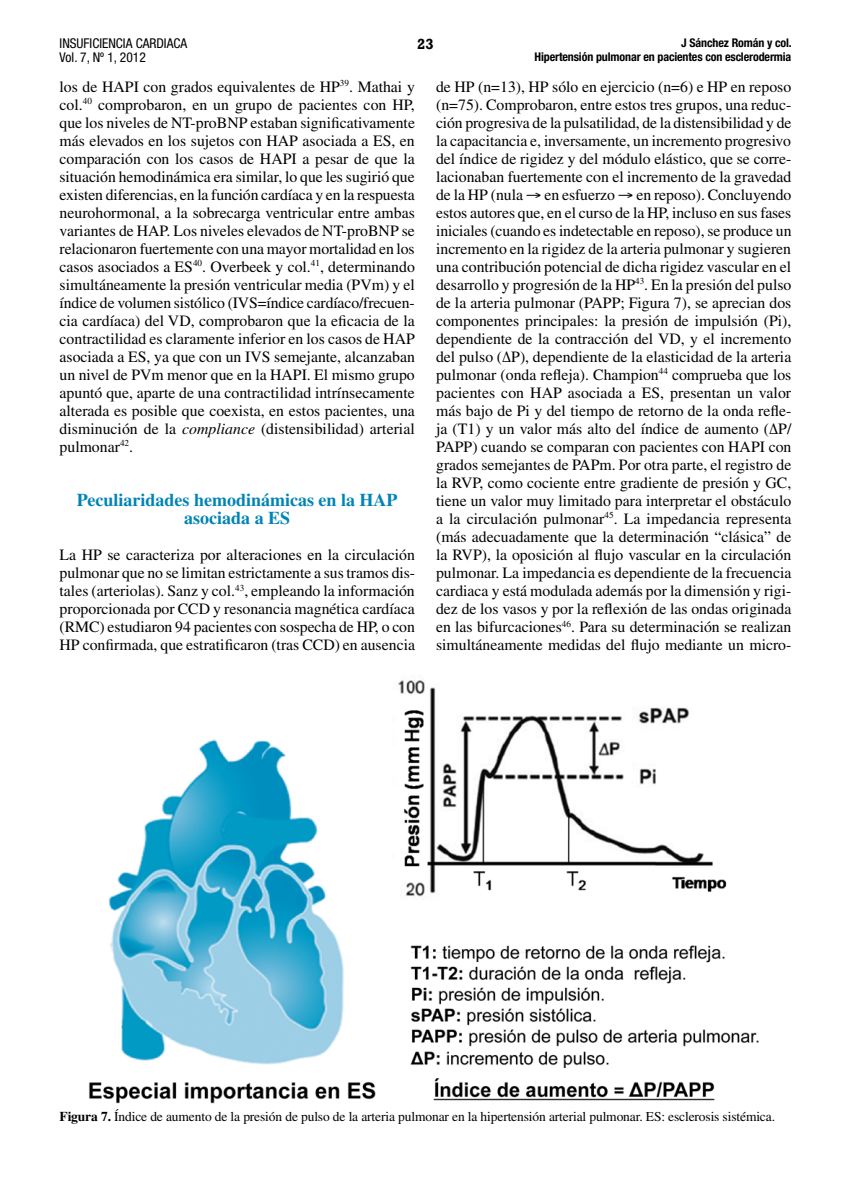
<style>
.page{position:relative;width:851px;height:1191px;background:#fff}
.page>*{position:absolute;margin:0;border:0;box-sizing:border-box;transform-origin:0 0}
.t1{font:700 18px/18px "Times LT Std";color:#0084b5;text-align:center}
.t2{font:15.75px/18px "Times LT Std";color:#000;text-align:justify}
.t3{font:700 15px "Rockwell";color:#000}
.t4{font:13.5px "Times LT Std";letter-spacing:-.01em;color:#000}
.t5{font:condensed 13.5px/14.4px "Helvetica Neue LT Std";color:#000}
.t6{font:700 condensed 12px/14.4px "Helvetica Neue LT Std";letter-spacing:-.01em;color:#000;text-align:right}
.s1{font-style:italic}
.s2{font-weight:700}
</style>
<div class="page">
<img style="left:89px;top:680px;width:670px;height:424px">
<div style="left:74px;top:713px;width:255px;height:330px;background:#fff"></div>
<img style="left:89px;top:738px;width:265px;height:331px">
<p class="t5" style="left:60px;top:36px;width:129px">INSUFICIENCIA CARDIACA<br>Vol. 7, Nº 1, 2012</p>
<p class="t3" style="left:417px;top:34px;width:18px">23</p>
<p class="t6" style="left:534px;top:35px;width:259px">J Sánchez Román y col.<br>Hipertensión pulmonar en pacientes con esclerodermia</p>
<p class="t2" style="left:60px;top:77px;width:357px">los de HAPI con grados equivalentes de HP<sup>39</sup>. Mathai y col.<sup>40</sup> comprobaron, en un grupo de pacientes con HP, que los niveles de NT-proBNP estaban significativamente más elevados en los sujetos con HAP asociada a ES, en comparación con los casos de HAPI a pesar de que la situación hemodinámica era similar, lo que les sugirió que existen diferencias, en la función cardíaca y en la respuesta neurohormonal, a la sobrecarga ventricular entre ambas variantes de HAP. Los niveles elevados de NT-proBNP se relacionaron fuertemente con una mayor mortalidad en los casos asociados a ES<sup>40</sup>. Overbeek y col.<sup>41</sup>, determinando simultáneamente la presión ventricular media (PVm) y el índice de volumen sistólico (IVS=índice cardíaco/frecuen&shy;cia cardíaca) del VD, comprobaron que la eficacia de la contractilidad es claramente inferior en los casos de HAP asociada a ES, ya que con un IVS semejante, alcanzaban un nivel de PVm menor que en la HAPI. El mismo grupo apuntó que, aparte de una contractilidad intrínsecamente alterada es posible que coexista, en estos pacientes, una disminución de la <span class="s1">compliance</span> (distensibilidad) arterial pulmonar<sup>42</sup>.</p>
<p class="t1" style="left:77px;top:490px;width:322px">Peculiaridades hemodinámicas en la HAP asociada a ES</p>
<p class="t2" style="left:60px;top:545px;width:357px">La HP se caracteriza por alteraciones en la circulación pulmonar que no se limitan estrictamente a sus tramos dis&shy;tales (arteriolas). Sanz y col.<sup>43</sup>, empleando la información proporcionada por CCD y resonancia magnética cardíaca (RMC) estudiaron 94 pacientes con sospecha de HP, o con HP confirmada, que estratificaron (tras CCD) en ausencia</p>
<p class="t2" style="left:436px;top:77px;width:357px">de HP (n=13), HP sólo en ejercicio (n=6) e HP en reposo (n=75). Comprobaron, entre estos tres grupos, una reduc&shy;ción progresiva de la pulsatilidad, de la distensibilidad y de la capacitancia e, inversamente, un incremento progresivo del índice de rigidez y del módulo elástico, que se corre&shy;lacionaban fuertemente con el incremento de la gravedad de la HP (nula → en esfuerzo → en reposo). Concluyendo estos autores que, en el curso de la HP, incluso en sus fases iniciales (cuando es indetectable en reposo), se produce un incremento en la rigidez de la arteria pulmonar y sugieren una contribución potencial de dicha rigidez vascular en el desarrollo y progresión de la HP<sup>43</sup>. En la presión del pulso de la arteria pulmonar (PAPP; Figura 7), se aprecian dos componentes principales: la presión de impulsión (Pi), dependiente de la contracción del VD, y el incremento del pulso (ΔP), dependiente de la elasticidad de la arteria pulmonar (onda refleja). Champion<sup>44</sup> comprueba que los pacientes con HAP asociada a ES, presentan un valor más bajo de Pi y del tiempo de retorno de la onda refle&shy;ja (T1) y un valor más alto del índice de aumento (∆P/ PAPP) cuando se comparan con pacientes con HAPI con grados semejantes de PAPm. Por otra parte, el registro de la RVP, como cociente entre gradiente de presión y GC, tiene un valor muy limitado para interpretar el obstáculo a la circulación pulmonar<sup>45</sup>. La impedancia representa (más adecuadamente que la determinación “clásica” de la RVP), la oposición al flujo vascular en la circulación pulmonar. La impedancia es dependiente de la frecuencia cardiaca y está modulada además por la dimensión y rigi&shy;dez de los vasos y por la reflexión de las ondas originada en las bifurcaciones<sup>46</sup>. Para su determinación se realizan simultáneamente medidas del flujo mediante un micro-</p>
<p class="t4" style="left:60px;top:1108px;width:717px"><span class="s2">Figura 7.</span> Índice de aumento de la presión de pulso de la arteria pulmonar en la hipertensión arterial pulmonar. ES: esclerosis sistémica.</p>
</div>
